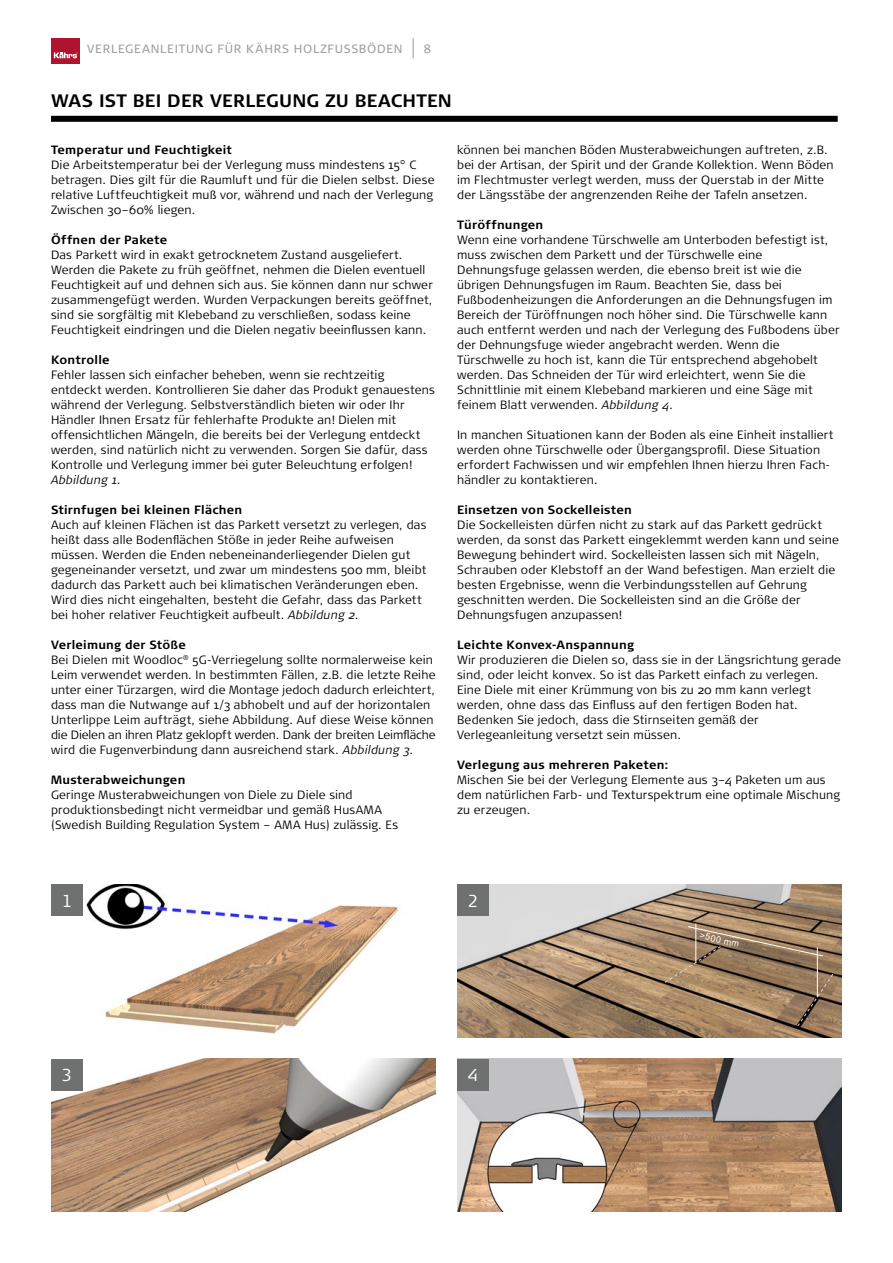
<style>
.page{position:relative;width:893px;height:1263px;background:#fff}
.page>*{position:absolute;margin:0;border:0;box-sizing:border-box;transform-origin:0 0}
.t1{font:700 18px "Signa Pro";letter-spacing:.015em;color:#000}
.t2{font:300 17.25px "Signa Pro";color:#fff}
.t3{font:300 12px/15px "Signa Pro";letter-spacing:.015em;color:#000}
.t4{font:700 12px "Signa Pro";letter-spacing:.02em;color:#000}
.t5{font:12px "Signa Pro";letter-spacing:.06em;color:#a1a3a2}
.t6{font:italic 300 12px "Signa Pro";letter-spacing:.015em;color:#000}
.t7{font:9px "Arial";color:#fff}
.s1{font-style:italic}
.s2{font-weight:700}
</style>
<div class="page">
<div style="left:51px;top:38px;width:29px;height:25px;background:#b0132e"></div>
<svg style="left:54px;top:52px;width:24px;height:6px"></svg>
<svg style="left:413px;top:38px;width:1px;height:20px"></svg>
<div style="left:51px;top:116px;width:787px;height:6px;background:#000"></div>
<img style="left:86px;top:884px;width:313px;height:150px">
<img style="left:51px;top:1059px;width:385px;height:153px">
<img style="left:457px;top:1059px;width:385px;height:153px">
<div style="left:51px;top:884px;width:32px;height:32px;background:#6f7070"></div>
<div style="left:51px;top:1059px;width:32px;height:32px;background:#6f7070"></div>
<div style="left:457px;top:1059px;width:32px;height:32px;background:#6f7070"></div>
<img style="left:457px;top:884px;width:385px;height:153px">
<div style="left:457px;top:884px;width:32px;height:32px;background:#6f7070"></div>
<hr style="left:695px;top:924px;width:1px;height:38px;background:#fff">
<svg style="left:664px;top:926px;width:170px;height:101px;background:#967b5d"></svg>
<p class="t5" style="left:87px;top:42px;width:317px">VERLEGEANLEITUNG FÜR KÄHRS HOLZFUSSBÖDEN</p>
<p class="t5" style="left:424px;top:42px;width:9px">8</p>
<h1 class="t1" style="left:51px;top:90px;width:402px">WAS IST BEI DER VERLEGUNG ZU BEACHTEN</h1>
<p class="t4" style="left:51px;top:142px;width:182px">Temperatur und Feuchtigkeit</p>
<p class="t3" style="left:51px;top:157px;width:385px">Die Arbeitstemperatur bei der Verlegung muss mindestens 15° C betragen. Dies gilt für die Raumluft und für die Dielen selbst. Diese relative Luftfeuchtigkeit muß vor, während und nach der Verlegung Zwischen 30–60% liegen.</p>
<p class="t4" style="left:51px;top:232px;width:118px">Öffnen der Pakete</p>
<p class="t3" style="left:51px;top:247px;width:383px">Das Parkett wird in exakt getrocknetem Zustand ausgeliefert.<br>Werden die Pakete zu früh geöffnet, nehmen die Dielen eventuell Feuchtigkeit auf und dehnen sich aus. Sie können dann nur schwer zusammengefügt werden. Wurden Verpackungen bereits geöffnet, sind sie sorgfältig mit Klebeband zu verschließen, sodass keine Feuchtigkeit eindringen und die Dielen negativ beeinflussen kann.</p>
<p class="t4" style="left:51px;top:352px;width:60px">Kontrolle</p>
<p class="t3" style="left:51px;top:367px;width:385px">Fehler lassen sich einfacher beheben, wenn sie rechtzeitig entdeckt werden. Kontrollieren Sie daher das Produkt genauestens während der Verlegung. Selbstverständlich bieten wir oder Ihr Händler Ihnen Ersatz für fehlerhafte Produkte an! Dielen mit offensichtlichen Mängeln, die bereits bei der Verlegung entdeckt werden, sind natürlich nicht zu verwenden. Sorgen Sie dafür, dass Kontrolle und Verlegung immer bei guter Beleuchtung erfolgen!</p>
<p class="t6" style="left:51px;top:472px;width:70px">Abbildung 1.</p>
<p class="t4" style="left:51px;top:502px;width:193px">Stirnfugen bei kleinen Flächen</p>
<p class="t3" style="left:51px;top:517px;width:377px">Auch auf kleinen Flächen ist das Parkett versetzt zu verlegen, das heißt dass alle Bodenflächen Stöße in jeder Reihe aufweisen müssen. Werden die Enden nebeneinanderliegender Dielen gut gegeneinander versetzt, und zwar um mindestens 500 mm, bleibt dadurch das Parkett auch bei klimatischen Veränderungen eben.<br>Wird dies nicht eingehalten, besteht die Gefahr, dass das Parkett bei hoher relativer Feuchtigkeit aufbeult. <span class="s1">Abbildung 2.</span></p>
<p class="t3" style="left:51px;top:637px;width:386px"><span class="s2">Verleimung der Stöße<br></span>Bei Dielen mit Woodloc<sup>®</sup> 5G-Verriegelung sollte normalerweise kein Leim verwendet werden. In bestimmten Fällen, z.B. die letzte Reihe unter einer Türzargen, wird die Montage jedoch dadurch erleichtert, dass man die Nutwange auf 1/3 abhobelt und auf der horizontalen Unterlippe Leim aufträgt, siehe Abbildung. Auf diese Weise können die Dielen an ihren Platz geklopft werden. Dank der breiten Leimfläche wird die Fugenverbindung dann ausreichend stark. <span class="s1">Abbildung 3.</span></p>
<p class="t4" style="left:51px;top:772px;width:136px">Musterabweichungen</p>
<p class="t3" style="left:51px;top:787px;width:349px">Geringe Musterabweichungen von Diele zu Diele sind produktionsbedingt nicht vermeidbar und gemäß HusAMA (Swedish Building Regulation System – AMA Hus) zulässig. Es</p>
<p class="t3" style="left:457px;top:142px;width:378px">können bei manchen Böden Musterabweichungen auftreten, z.B. bei der Artisan, der Spirit und der Grande Kollektion. Wenn Böden im Flechtmuster verlegt werden, muss der Querstab in der Mitte der Längsstäbe der angrenzenden Reihe der Tafeln ansetzen.</p>
<p class="t4" style="left:457px;top:217px;width:88px">Türöffnungen</p>
<p class="t3" style="left:457px;top:232px;width:384px">Wenn eine vorhandene Türschwelle am Unterboden befestigt ist, muss zwischen dem Parkett und der Türschwelle eine Dehnungsfuge gelassen werden, die ebenso breit ist wie die übrigen Dehnungsfugen im Raum. Beachten Sie, dass bei Fußbodenheizungen die Anforderungen an die Dehnungsfugen im Bereich der Türöffnungen noch höher sind. Die Türschwelle kann auch entfernt werden und nach der Verlegung des Fußbodens über der Dehnungsfuge wieder angebracht werden. Wenn die Türschwelle zu hoch ist, kann die Tür entsprechend abgehobelt werden. Das Schneiden der Tür wird erleichtert, wenn Sie die Schnittlinie mit einem Klebeband markieren und eine Säge mit feinem Blatt verwenden. <span class="s1">Abbildung 4.</span></p>
<p class="t3" style="left:457px;top:427px;width:378px">In manchen Situationen kann der Boden als eine Einheit installiert werden ohne Türschwelle oder Übergangsprofil. Diese Situation erfordert Fachwissen und wir empfehlen Ihnen hierzu Ihren Fach&shy;händler zu kontaktieren.</p>
<p class="t4" style="left:457px;top:502px;width:176px">Einsetzen von Sockelleisten</p>
<p class="t3" style="left:457px;top:517px;width:383px">Die Sockelleisten dürfen nicht zu stark auf das Parkett gedrückt werden, da sonst das Parkett eingeklemmt werden kann und seine Bewegung behindert wird. Sockelleisten lassen sich mit Nägeln, Schrauben oder Klebstoff an der Wand befestigen. Man erzielt die besten Ergebnisse, wenn die Verbindungsstellen auf Gehrung geschnitten werden. Die Sockelleisten sind an die Größe der Dehnungsfugen anzupassen!</p>
<p class="t4" style="left:457px;top:637px;width:178px">Leichte Konvex-Anspannung</p>
<p class="t3" style="left:457px;top:652px;width:385px">Wir produzieren die Dielen so, dass sie in der Längsrichtung gerade sind, oder leicht konvex. So ist das Parkett einfach zu verlegen.<br>Eine Diele mit einer Krümmung von bis zu 20 mm kann verlegt werden, ohne dass das Einfluss auf den fertigen Boden hat.<br>Bedenken Sie jedoch, dass die Stirnseiten gemäß der Verlegeanleitung versetzt sein müssen.</p>
<p class="t4" style="left:457px;top:757px;width:213px">Verlegung aus mehreren Paketen:</p>
<p class="t3" style="left:457px;top:772px;width:384px">Mischen Sie bei der Verlegung Elemente aus 3–4 Paketen um aus dem natürlichen Farb- und Texturspektrum eine optimale Mischung zu erzeugen.</p>
<h2 class="t2" style="left:62px;top:891px;width:12px">1</h2>
<h2 class="t2" style="left:468px;top:891px;width:12px">2</h2>
<h2 class="t2" style="left:62px;top:1065px;width:12px">3</h2>
<h2 class="t2" style="left:468px;top:1065px;width:12px">4</h2>
<p class="t7" style="left:701px;top:930px;width:42px;rotate:12deg">&gt;500 mm</p>
</div>
